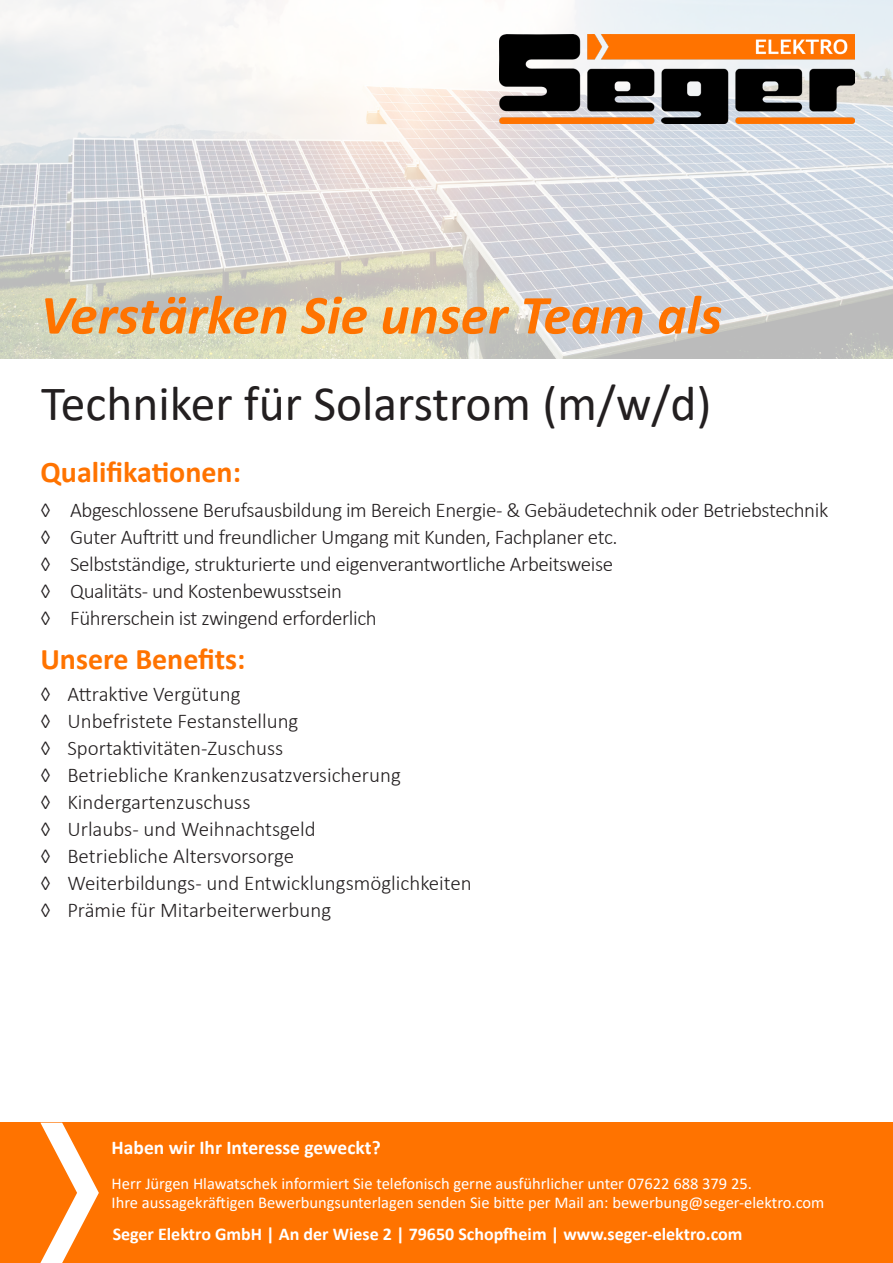
<style>
.page{position:relative;width:893px;height:1263px;background:#fff}
.page>*{position:absolute;margin:0;border:0;box-sizing:border-box;transform-origin:0 0}
.t1{font:italic 700 55.5px "Calibri";color:#ff7300}
.t2{font:49.5px "Calibri";color:#231f20}
.t3{font:700 30px "Calibri";color:#ff7300}
.t4{font:300 21px "Calibri";letter-spacing:-.02em;color:#231f20}
.t5{font:300 21px "Calibri";color:#231f20}
.t6{font:700 19.5px "Calibri";color:#fff}
.t7{font:700 18px "Calibri";color:#fff}
.t8{font:16.5px "Calibri";color:#fff}
</style>
<div class="page">
<img style="left:0;top:0;width:893px;height:359px">
<div style="left:0;top:1123px;width:893px;height:140px;background:#ff7300"></div>
<svg style="left:40px;top:1123px;width:59px;height:140px"></svg>
<img style="left:500px;top:35px;width:354px;height:89px">
<p class="t1" style="left:40px;top:276px;width:683px">Verstärken Sie unser Team als</p>
<p class="t2" style="left:41px;top:369px;width:672px">Techniker für Solarstrom (m/w/d)</p>
<p class="t3" style="left:40px;top:451px;width:202px">Qualifikationen:</p>
<p class="t4" style="left:40px;top:497px;width:789px">◊ Abgeschlossene Berufsausbildung im Bereich Energie- &amp; Gebäudetechnik oder Betriebstechnik</p>
<p class="t4" style="left:40px;top:524px;width:579px">◊ Guter Auftritt und freundlicher Umgang mit Kunden, Fachplaner etc.</p>
<p class="t4" style="left:40px;top:551px;width:574px">◊ Selbstständige, strukturierte und eigenverantwortliche Arbeitsweise</p>
<p class="t4" style="left:40px;top:578px;width:303px">◊ Qualitäts- und Kostenbewusstsein</p>
<p class="t4" style="left:40px;top:605px;width:338px">◊ Führerschein ist zwingend erforderlich</p>
<p class="t3" style="left:40px;top:638px;width:207px">Unsere Benefits:</p>
<p class="t5" style="left:40px;top:680px;width:202px">◊ Attraktive Vergütung</p>
<p class="t5" style="left:40px;top:707px;width:260px">◊ Unbefristete Festanstellung</p>
<p class="t5" style="left:40px;top:734px;width:244px">◊ Sportaktivitäten-Zuschuss</p>
<p class="t5" style="left:40px;top:761px;width:362px">◊ Betriebliche Krankenzusatzversicherung</p>
<p class="t5" style="left:40px;top:788px;width:212px">◊ Kindergartenzuschuss</p>
<p class="t5" style="left:40px;top:815px;width:277px">◊ Urlaubs- und Weihnachtsgeld</p>
<p class="t5" style="left:40px;top:842px;width:255px">◊ Betriebliche Altersvorsorge</p>
<p class="t5" style="left:40px;top:869px;width:433px">◊ Weiterbildungs- und Entwicklungsmöglichkeiten</p>
<p class="t5" style="left:40px;top:896px;width:292px">◊ Prämie für Mitarbeiterwerbung</p>
<p class="t6" style="left:112px;top:1133px;width:271px">Haben wir Ihr Interesse geweckt?</p>
<p class="t8" style="left:112px;top:1172px;width:642px">Herr Jürgen Hlawatschek informiert Sie telefonisch gerne ausführlicher unter 07622 688 379 25.</p>
<p class="t8" style="left:112px;top:1191px;width:714px">Ihre aussagekräftigen Bewerbungsunterlagen senden Sie bitte per Mail an: bewerbung@seger-elektro.com</p>
<p class="t7" style="left:113px;top:1221px;width:631px">Seger Elektro GmbH | An der Wiese 2 | 79650 Schopfheim | www.seger-elektro.com</p>
</div>
